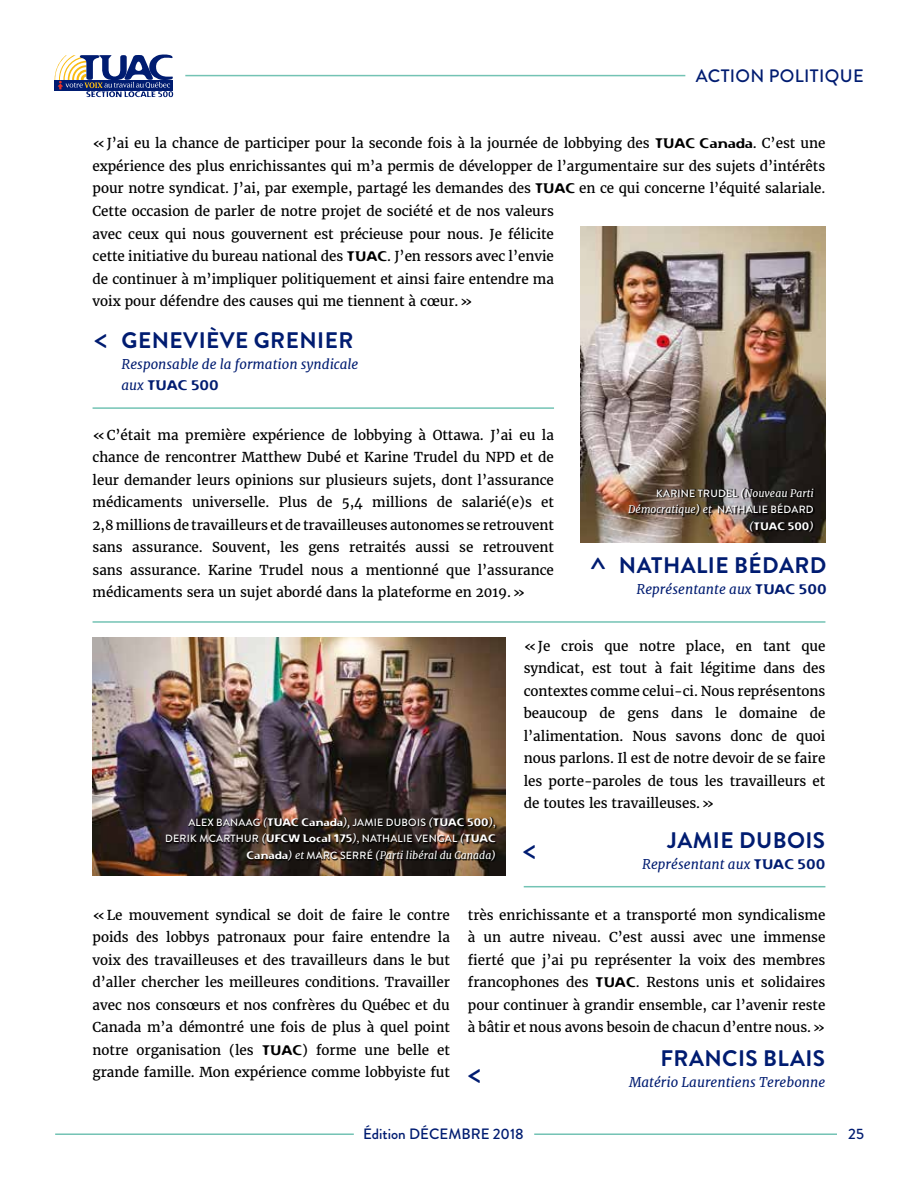
<style>
.page{position:relative;width:918px;height:1188px;background:#fff}
.page>*{position:absolute;margin:0;border:0;box-sizing:border-box;transform-origin:0 0}
.t1{font:500 30px "Brandon Grotesque";color:#001c71}
.t2{font:700 22.5px "Brandon Grotesque";letter-spacing:.02em;color:#001c71}
.t3{font:500 18px "Brandon Grotesque";letter-spacing:.02em;color:#001c71}
.t4{font:500 15px "Brandon Grotesque";color:#001c71}
.t5{font:13.5px/22.5px "Merriweather";letter-spacing:-.005em;color:#000;text-align:justify}
.t6{font:italic 13.5px "Merriweather";color:#001c71}
.t7{font:13.5px "Flexure";color:#001c71}
.t8{font:italic 10.5px/16.5px "Merriweather";color:#fff;text-align:right}
.t9{font:500 10.5px/16.5px "Brandon Grotesque";letter-spacing:.02em;color:#fff;text-align:right}
.t10{font:10.5px "Flexure";color:#fff}
.s1{font-family:"Flexure"}
.s2{font-family:"Merriweather";font-style:italic}
.s3{font-family:"Brandon Grotesque";font-weight:500;font-style:normal}
.s4{font-family:"Flexure";font-style:normal}
.s5{font-family:"Merriweather";font-weight:400;font-style:italic}
.s6{font-family:"Flexure";font-weight:400}
</style>
<div class="page">
<hr style="left:185px;top:75px;width:500px;height:1px;background:#73c3b4">
<svg style="left:55px;top:54px;width:118px;height:43px"></svg>
<hr style="left:55px;top:1133px;width:299px;height:2px;background:#73c3b4">
<hr style="left:534px;top:1133px;width:303px;height:2px;background:#73c3b4">
<hr style="left:93px;top:407px;width:461px;height:2px;background:#73c3b4">
<hr style="left:93px;top:621px;width:732px;height:2px;background:#73c3b4">
<hr style="left:524px;top:886px;width:301px;height:1px;background:#73c3b4">
<img style="left:93px;top:638px;width:412px;height:237px">
<img style="left:580px;top:227px;width:245px;height:316px">
<div style="left:166px;top:817px;width:331px;height:45px;background:#000;opacity:.8"></div>
<div style="left:628px;top:487px;width:187px;height:45px;background:#000;opacity:.8"></div>
<h3 class="t3" style="left:696px;top:64px;width:170px">ACTION POLITIQUE</h3>
<p class="t5" style="left:93px;top:132px;width:734px">«J’ai eu la chance de participer pour la seconde fois à la journée de lobbying des <span class="s1">TUAC Canada</span>. C’est une expérience des plus enrichissantes qui m’a permis de développer de l’argumentaire sur des sujets d’intérêts pour notre syndicat. J’ai, par exemple, partagé les demandes des <span class="s1">TUAC</span> en ce qui concerne l’équité salariale.</p>
<p class="t5" style="left:93px;top:200px;width:463px">Cette occasion de parler de notre projet de société et de nos valeurs avec ceux qui nous gouvernent est précieuse pour nous. Je félicite cette initiative du bureau national des <span class="s1">TUAC</span>. J’en ressors avec l’envie de continuer à m’impliquer politiquement et ainsi faire entendre ma voix pour défendre des causes qui me tiennent à cœur.»</p>
<h1 class="t1" style="left:94px;top:317px;width:15px">&lt;</h1>
<h2 class="t2" style="left:122px;top:324px;width:233px">GENEVIÈVE GRENIER</h2>
<p class="t6" style="left:121px;top:356px;width:238px">Responsable de la formation syndicale</p>
<p class="t7" style="left:121px;top:377px;width:99px"><span class="s2">aux</span> TUAC 500</p>
<p class="t5" style="left:93px;top:424px;width:463px">«C’était ma première expérience de lobbying à Ottawa. J’ai eu la chance de rencontrer Matthew Dubé et Karine Trudel du NPD et de leur demander leurs opinions sur plusieurs sujets, dont l’assurance médicaments universelle. Plus de 5,4 millions de salarié(e)s et 2,8 millions de travailleurs et de travailleuses autonomes se retrouvent sans assurance. Souvent, les gens retraités aussi se retrouvent sans assurance. Karine Trudel nous a mentionné que l’assurance médicaments sera un sujet abordé dans la plateforme en 2019.»</p>
<h1 class="t1" style="left:622px;top:557px;width:15px;rotate:90deg">&lt;</h1>
<p class="t8" style="left:628px;top:485px;width:187px"><span class="s3">KARINE TRUDEL</span> (Nouveau Parti<br>Démocratique) et <span class="s3">NATHALIE BÉDARD</span></p>
<p class="t10" style="left:749px;top:519px;width:66px"><span class="s2">(</span>TUAC 500<span class="s2">)</span></p>
<h2 class="t2" style="left:619px;top:550px;width:209px">NATHALIE BÉDARD</h2>
<p class="t6" style="left:636px;top:581px;width:192px">Représentante aux <span class="s4">TUAC 500</span></p>
<p class="t9" style="left:165px;top:814px;width:332px">ALEX BANAAG <span class="s5">(</span><span class="s6">TUAC Canada</span><span class="s5">),</span> JAMIE DUBOIS <span class="s5">(</span><span class="s6">TUAC 500</span><span class="s5">)</span>,<br>DERIK MCARTHUR <span class="s5">(</span><span class="s6">UFCW Local 175</span><span class="s5">)</span>, NATHALIE VENGAL <span class="s5">(</span><span class="s6">TUAC</span></p>
<p class="t8" style="left:246px;top:847px;width:251px"><span class="s4">Canada</span>) et <span class="s3">MARC SERRÉ</span> (Parti libéral du Canada)</p>
<p class="t5" style="left:524px;top:635px;width:303px">«Je crois que notre place, en tant que syndicat, est tout à fait légitime dans des contextes comme celui-ci. Nous représentons beaucoup de gens dans le domaine de l’alimentation. Nous savons donc de quoi nous parlons. Il est de notre devoir de se faire les porte-paroles de tous les travailleurs et de toutes les travailleuses.»</p>
<h1 class="t1" style="left:523px;top:828px;width:15px">&lt;</h1>
<h2 class="t2" style="left:668px;top:824px;width:159px">JAMIE DUBOIS</h2>
<p class="t6" style="left:642px;top:855px;width:185px">Représentant aux <span class="s4">TUAC 500</span></p>
<p class="t5" style="left:93px;top:903px;width:359px">«Le mouvement syndical se doit de faire le contre poids des lobbys patronaux pour faire entendre la voix des travailleuses et des travailleurs dans le but d’aller chercher les meilleures conditions. Travailler avec nos consœurs et nos confrères du Québec et du Canada m’a démontré une fois de plus à quel point notre organisation (les <span class="s1">TUAC</span>) forme une belle et grande famille. Mon expérience comme lobbyiste fut</p>
<p class="t5" style="left:468px;top:904px;width:359px">très enrichissante et a transporté mon syndicalisme à un autre niveau. C’est aussi avec une immense fierté que j’ai pu représenter la voix des membres francophones des <span class="s1">TUAC</span>. Restons unis et solidaires pour continuer à grandir ensemble, car l’avenir reste à bâtir et nous avons besoin de chacun d’entre nous.»</p>
<h2 class="t2" style="left:661px;top:1043px;width:166px">FRANCIS BLAIS</h2>
<p class="t6" style="left:629px;top:1074px;width:198px">Matério Laurentiens Terebonne</p>
<h1 class="t1" style="left:468px;top:1052px;width:15px">&lt;</h1>
<p class="t4" style="left:363px;top:1123px;width:162px">Édition DÉCEMBRE 2018</p>
<p class="t4" style="left:848px;top:1124px;width:17px">25</p>
</div>
